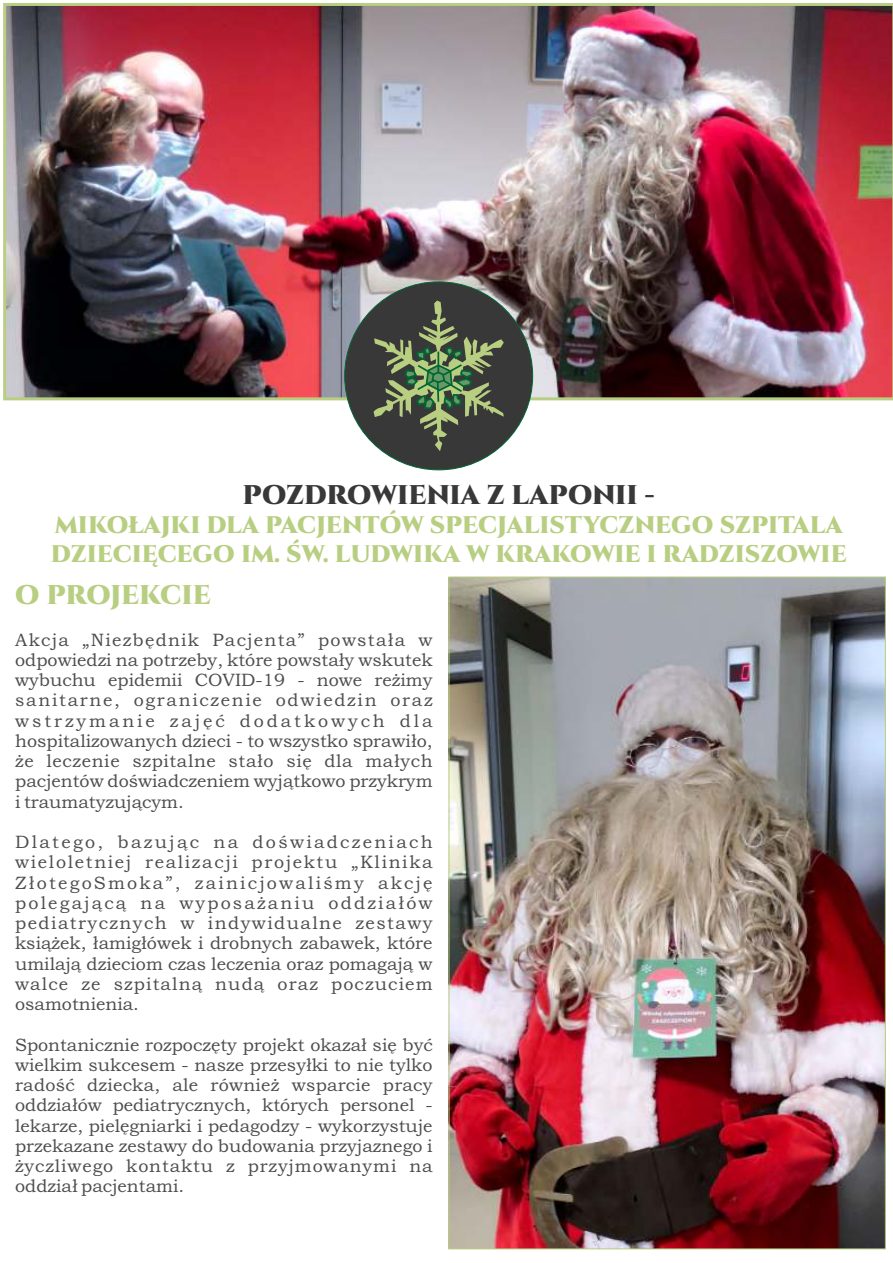
<style>
.page{position:relative;width:893px;height:1263px;background:#fff}
.page>*{position:absolute;margin:0;border:0;box-sizing:border-box;transform-origin:0 0}
.t1{font:900 27px "Cinzel";color:#383838}
.t2{font:900 27px "Cinzel";letter-spacing:-.01em;color:#b8ce81}
.t3{font:900 24px/28.8px "Cinzel";color:#b8ce81}
.t4{font:18px/20.2px "Bookman Old Style";color:#4d4d4d;text-align:justify}
</style>
<div class="page">
<img style="left:3px;top:3px;width:890px;height:397px">
<div style="left:344px;top:281px;width:189px;height:189px;background:#383838;border:1px solid #063;border-radius:50%"></div>
<svg style="left:374px;top:300px;width:130px;height:151px"></svg>
<img style="left:451px;top:579px;width:433px;height:668px">
<h1 class="t1" style="left:243px;top:482px;width:414px">POZDROWIENIA Z LAPONII -</h1>
<h2 class="t3" style="left:51px;top:511px;width:797px">MIKOŁAJKI DLA PACJENTÓW SPECJALISTYCZNEGO SZPITALA<br>DZIECIĘCEGO IM. ŚW. LUDWIKA W KRAKOWIE I RADZISZOWIE</h2>
<h1 class="t2" style="left:15px;top:582px;width:197px">O PROJEKCIE</h1>
<p class="t4" style="left:15px;top:631px;width:419px">Akcja „Niezbędnik Pacjenta” powstała w odpowiedzi na potrzeby, które powstały wskutek wybuchu epidemii COVID-19 - nowe reżimy sanitarne, ograniczenie odwiedzin oraz wstrzymanie zajęć dodatkowych dla hospitalizowanych dzieci - to wszystko sprawiło, że leczenie szpitalne stało się dla małych pacjentów doświadczeniem wyjątkowo przykrym i traumatyzującym.</p>
<p class="t4" style="left:15px;top:834px;width:419px">Dlatego, bazując na doświadczeniach wieloletniej realizacji projektu „Klinika ZłotegoSmoka”, zainicjowaliśmy akcję polegającą na wyposażaniu oddziałów pediatrycznych w indywidualne zestawy książek, łamigłówek i drobnych zabawek, które umilają dzieciom czas leczenia oraz pomagają w walce ze szpitalną nudą oraz poczuciem osamotnienia.</p>
<p class="t4" style="left:15px;top:1036px;width:419px">Spontanicznie rozpoczęty projekt okazał się być wielkim sukcesem - nasze przesyłki to nie tylko radość dziecka, ale również wsparcie pracy oddziałów pediatrycznych, których personel - lekarze, pielęgniarki i pedagodzy - wykorzystuje przekazane zestawy do budowania przyjaznego i życzliwego kontaktu z przyjmowanymi na oddział pacjentami.</p>
</div>
